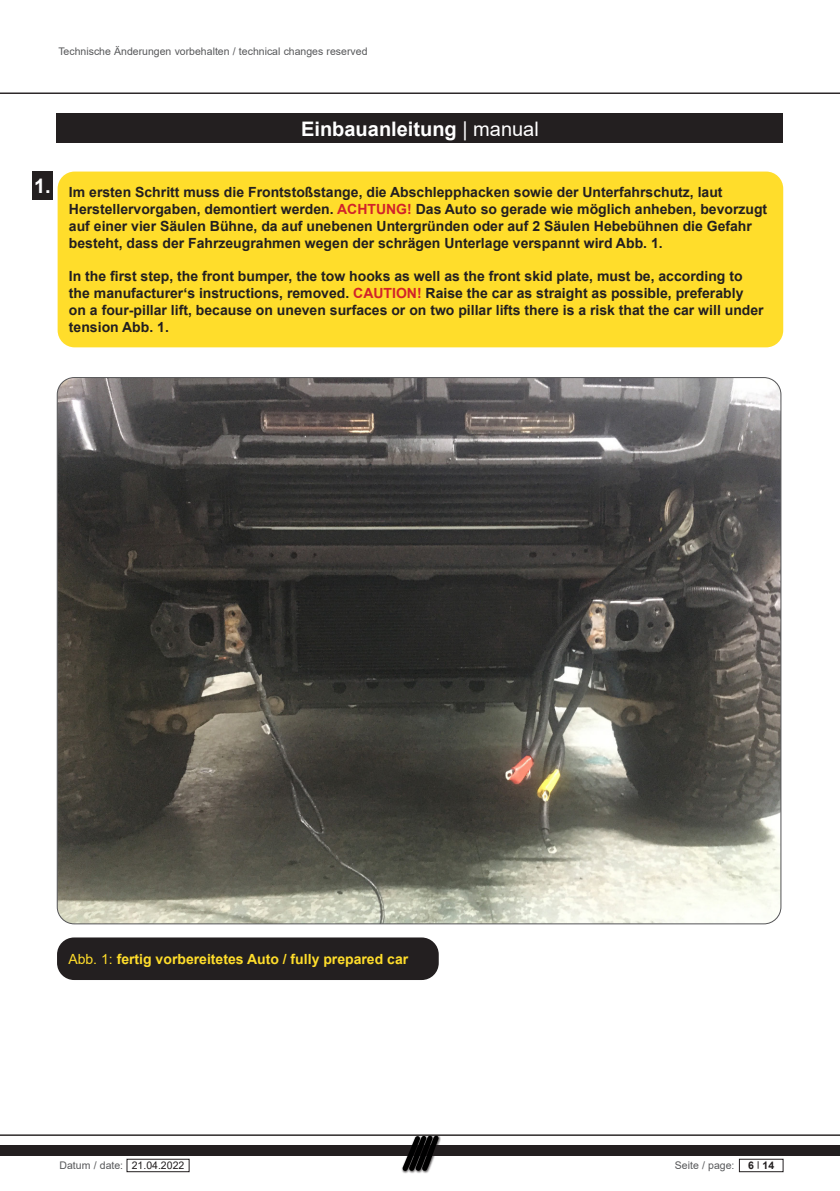
<style>
.page{position:relative;width:840px;height:1191px;background:#fff}
.page>*{position:absolute;margin:0;border:0;box-sizing:border-box;transform-origin:0 0}
.t1{font:700 20px "Arial";color:#fff}
.t2{font:700 14px/16.8px "Arial";color:#231f20}
.t3{font:700 14px "Arial";color:#ffdd2b}
.t4{font:10.4px "Arial";color:#57585a}
.t5{font:10.4px "Arial";color:#231f20}
.t6{font:700 10.4px "Arial";color:#231f20}
.s1{font-weight:400}
.s2{color:#d1232a}
</style>
<div class="page">
<svg style="left:0;top:92px;width:839px;height:2px;background:#615e5f"></svg>
<svg style="left:0;top:1134px;width:839px;height:40px"></svg>
<div style="left:0;top:1146px;width:839px;height:10px;background:#231f20"></div>
<div style="left:401px;top:1135px;width:40px;height:38px;background:#231f20;opacity:.75"></div>
<svg style="left:402px;top:1135px;width:36px;height:36px"></svg>
<div style="left:739px;top:1159px;width:43px;height:12px;background:#fff"></div>
<div style="left:738px;top:1159px;width:44px;height:12px;border:1px solid #231f20"></div>
<div style="left:127px;top:1159px;width:62px;height:12px;background:#fff"></div>
<div style="left:127px;top:1159px;width:62px;height:12px;border:1px solid #231f20"></div>
<div style="left:57px;top:113px;width:725px;height:30px;background:#231f20"></div>
<div style="left:32px;top:171px;width:21px;height:29px;background:#231f20"></div>
<div style="left:58px;top:171px;width:724px;height:176px;background:#ffdd2b;border-radius:17px"></div>
<div style="left:57px;top:937px;width:381px;height:43px;background:#231f20;border-radius:17px"></div>
<img style="left:57px;top:377px;width:723px;height:547px">
<p class="t4" style="left:58px;top:44px;width:310px">Technische Änderungen vorbehalten / technical changes reserved</p>
<p class="t1" style="left:34px;top:172px;width:18px">1.</p>
<p class="t1" style="left:301px;top:114px;width:239px">Einbauanleitung <span class="s1">| manual</span></p>
<p class="t2" style="left:69px;top:184px;width:699px">Im ersten Schritt muss die Frontstoßstange, die Abschlepphacken sowie der Unterfahrschutz, laut Herstellervorgaben, demontiert werden. <span class="s2">ACHTUNG!</span> Das Auto so gerade wie möglich anheben, bevorzugt auf einer vier Säulen Bühne, da auf unebenen Untergründen oder auf 2 Säulen Hebebühnen die Gefahr besteht, dass der Fahrzeugrahmen wegen der schrägen Unterlage verspannt wird Abb. 1.</p>
<p class="t2" style="left:69px;top:268px;width:695px">In the first step, the front bumper, the tow hooks as well as the front skid plate, must be, according to the manufacturer‘s instructions, removed. <span class="s2">CAUTION!</span> Raise the car as straight as possible, preferably on a four-pillar lift, because on uneven surfaces or on two pillar lifts there is a risk that the car will under tension Abb. 1.</p>
<p class="t3" style="left:68px;top:949px;width:341px"><span class="s1">Abb. 1:</span> fertig vorbereitetes Auto / fully prepared car</p>
<p class="t4" style="left:59px;top:1158px;width:65px">Datum / date:</p>
<p class="t6" style="left:747px;top:1158px;width:28px">6 <sup>|</sup> 14</p>
<p class="t5" style="left:132px;top:1158px;width:54px">21.04.2022</p>
<p class="t4" style="left:674px;top:1158px;width:61px">Seite / page:</p>
</div>
